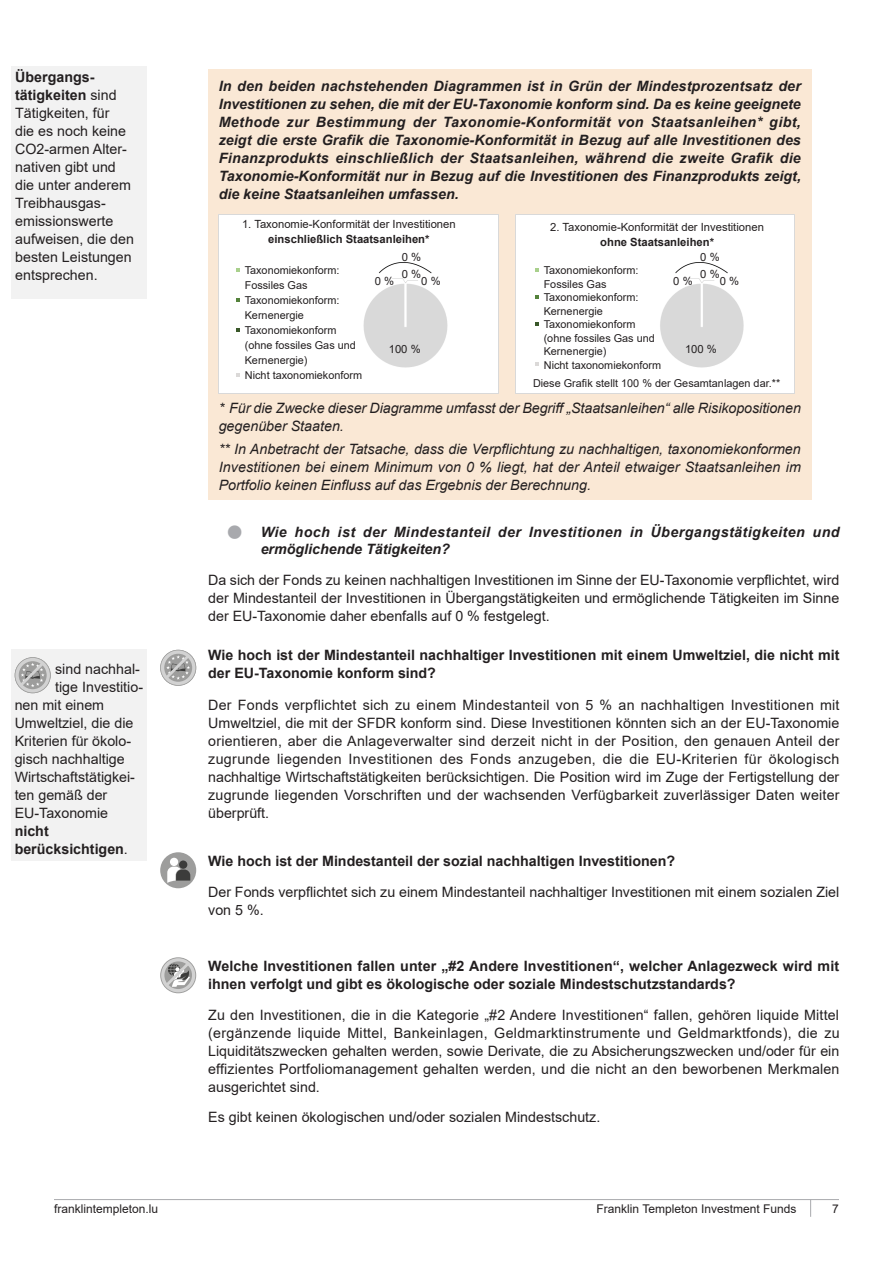
<style>
.page{position:relative;width:893px;height:1263px;background:#fff}
.page>*{position:absolute;margin:0;border:0;box-sizing:border-box;transform-origin:0 0}
._03a_Body{font:14.25px/18px "Arial";color:#231f20;text-align:justify}
._03a_Body-2{font:italic 700 14.25px/18px "Arial";color:#231f20;text-align:justify}
._03a_Body-3{font:700 14.25px/18px "Arial";color:#231f20}
._03a_Body-4{font:italic 14.25px/18px "Arial";letter-spacing:-.005em;color:#231f20}
._03a_Body-5{font:italic 700 14.25px/17.1px "Arial";letter-spacing:.03em;color:#231f20}
.t1{font:12px "Arial";color:#231f20}
._03a_Body2{font:11.25px/15px "Arial";color:#231f20;text-align:center}
._03a_Body1{font:10.8px/15px "Arial";color:#231f20}
.s1{font-weight:700}
.s2{font-weight:400}
.s3{color:#a8a9ad}
</style>
<div class="page">
<hr style="left:54px;top:1199px;width:785px;height:1px;background:#a8a9ad">
<svg style="left:810px;top:1200px;width:1px;height:17px"></svg>
<div style="left:208px;top:70px;width:603px;height:430px;background:#fae8d5"></div>
<img style="left:515px;top:214px;width:280px;height:179px">
<img style="left:219px;top:215px;width:279px;height:179px">
<div style="left:681px;top:341px;width:40px;height:15px;background:#d9d9d9"></div>
<div style="left:384px;top:341px;width:41px;height:15px;background:#d9d9d9"></div>
<svg style="left:160px;top:650px;width:36px;height:36px"></svg>
<div style="left:12px;top:650px;width:135px;height:211px;background:#f2f2f2"></div>
<svg style="left:15px;top:657px;width:36px;height:36px"></svg>
<div style="left:160px;top:852px;width:36px;height:36px;background:#9d9d9c;border-radius:50%"></div>
<svg style="left:167px;top:867px;width:23px;height:16px"></svg>
<div style="left:179px;top:860px;width:8px;height:9px;background:#3c3c3b;border-radius:50%"></div>
<div style="left:170px;top:858px;width:8px;height:8px;background:#fff;border-radius:50%"></div>
<svg style="left:160px;top:957px;width:36px;height:36px"></svg>
<svg style="left:161px;top:958px;width:34px;height:34px"></svg>
<svg style="left:535px;top:362px;width:3px;height:4px"></svg>
<div style="left:11px;top:67px;width:136px;height:232px;background:#f2f2f2"></div>
<p class="_03a_Body" style="left:15px;top:68px;width:120px;text-align:left"><span class="s1">Übergangs&shy;tätigkeiten</span> sind<br>Tätigkeiten, für<br>die es noch keine<br>CO2-armen Alter&shy;nativen gibt und die unter anderem<br>Treibhausgas&shy;emissionswerte aufweisen, die den besten Leistungen entsprechen.</p>
<p class="_03a_Body" style="left:55px;top:660px;width:86px">sind nachhal-</p>
<p class="_03a_Body" style="left:55px;top:678px;width:89px">tige Investitio-</p>
<p class="_03a_Body" style="left:15px;top:696px;width:91px">nen mit einem</p>
<p class="_03a_Body" style="left:15px;top:714px;width:120px">Umweltziel, die die</p>
<p class="_03a_Body" style="left:15px;top:732px;width:118px">Kriterien für ökolo-</p>
<p class="_03a_Body" style="left:15px;top:750px;width:112px">gisch nachhaltige</p>
<p class="_03a_Body" style="left:15px;top:768px;width:122px">Wirtschaftstätigkei-</p>
<p class="_03a_Body" style="left:15px;top:786px;width:94px">ten gemäß der</p>
<p class="_03a_Body" style="left:15px;top:804px;width:95px">EU-Taxonomie</p>
<p class="_03a_Body-3" style="left:15px;top:822px;width:36px">nicht</p>
<p class="_03a_Body-3" style="left:15px;top:840px;width:115px">berücksichtigen<span class="s2">.</span></p>
<p class="_03a_Body-2" style="left:219px;top:77px;width:584px">In den beiden nachstehenden Diagrammen ist in Grün der Mindestprozentsatz der Investitionen zu sehen, die mit der EU-Taxonomie konform sind. Da es keine geeignete Methode zur Bestimmung der Taxonomie-Konformität von Staatsanleihen* gibt, zeigt die erste Grafik die Taxonomie-Konformität in Bezug auf alle Investitionen des Finanzprodukts einschließlich der Staatsanleihen, während die zweite Grafik die Taxonomie-Konformität nur in Bezug auf die Investitionen des Finanzprodukts zeigt, die keine Staatsanleihen umfassen.</p>
<p class="_03a_Body2" style="left:242px;top:217px;width:215px">1. Taxonomie-Konformität der Investitionen <span class="s1">einschließlich Staatsanleihen*</span></p>
<p class="_03a_Body2" style="left:550px;top:219px;width:215px">2. Taxonomie-Konformität der Investitionen <span class="s1">ohne Staatsanleihen*</span></p>
<p class="_03a_Body1" style="left:245px;top:263px;width:96px">Taxonomiekonform:<br>Fossiles Gas</p>
<p class="_03a_Body1" style="left:245px;top:293px;width:96px">Taxonomiekonform:<br>Kernenergie</p>
<p class="_03a_Body1" style="left:245px;top:323px;width:113px">Taxonomiekonform (ohne fossiles Gas und<br>Kernenergie)</p>
<p class="_03a_Body1" style="left:245px;top:368px;width:119px">Nicht taxonomiekonform</p>
<p class="_03a_Body2" style="left:402px;top:249px;width:21px">0 %</p>
<p class="_03a_Body2" style="left:700px;top:249px;width:21px">0 %</p>
<p class="_03a_Body1" style="left:544px;top:264px;width:96px;line-height:13.5px">Taxonomiekonform:<br>Fossiles Gas</p>
<p class="_03a_Body1" style="left:544px;top:291px;width:96px;line-height:13.5px">Taxonomiekonform:<br>Kernenergie</p>
<p class="_03a_Body1" style="left:544px;top:318px;width:113px;line-height:13.5px">Taxonomiekonform (ohne fossiles Gas und<br>Kernenergie)</p>
<p class="_03a_Body1" style="left:544px;top:358px;width:119px">Nicht taxonomiekonform</p>
<p class="_03a_Body2" style="left:402px;top:266px;width:21px">0 %</p>
<p class="_03a_Body2" style="left:700px;top:266px;width:21px">0 %</p>
<p class="_03a_Body2" style="left:375px;top:274px;width:21px">0 %</p>
<p class="_03a_Body2" style="left:421px;top:274px;width:21px">0 %</p>
<p class="_03a_Body2" style="left:673px;top:274px;width:21px">0 %</p>
<p class="_03a_Body2" style="left:720px;top:274px;width:21px">0 %</p>
<p class="_03a_Body2" style="left:389px;top:341px;width:33px">100 %</p>
<p class="_03a_Body2" style="left:685px;top:341px;width:33px">100 %</p>
<p class="_03a_Body1" style="left:533px;top:376px;width:249px">Diese Grafik stellt 100 % der Gesamtanlagen dar.**</p>
<p class="_03a_Body-4" style="left:219px;top:399px;width:584px">* Für die Zwecke dieser Diagramme umfasst der Begriff „Staatsanleihen“ alle Risikopositionen gegenüber Staaten.</p>
<p class="_03a_Body-4" style="left:219px;top:440px;width:584px;text-align:justify">** In Anbetracht der Tatsache, dass die Verpflichtung zu nachhaltigen, taxonomiekonformen Investitionen bei einem Minimum von 0 % liegt, hat der Anteil etwaiger Staatsanleihen im Portfolio keinen Einfluss auf das Ergebnis der Berechnung.</p>
<p class="_03a_Body-5" style="left:261px;top:523px;width:580px;text-indent:-34px"><span class="s3">•</span> Wie hoch ist der Mindestanteil der Investitionen in Übergangstätigkeiten und ermöglichende Tätigkeiten?</p>
<p class="_03a_Body" style="left:208px;top:571px;width:633px">Da sich der Fonds zu keinen nachhaltigen Investitionen im Sinne der EU-Taxonomie verpflichtet, wird der Mindestanteil der Investitionen in Übergangstätigkeiten und ermöglichende Tätigkeiten im Sinne der EU-Taxonomie daher ebenfalls auf 0 % festgelegt.</p>
<p class="_03a_Body-3" style="left:208px;top:646px;width:633px">Wie hoch ist der Mindestanteil nachhaltiger Investitionen mit einem Umweltziel, die nicht mit der EU-Taxonomie konform sind?</p>
<p class="_03a_Body" style="left:208px;top:696px;width:633px">Der Fonds verpflichtet sich zu einem Mindestanteil von 5 % an nachhaltigen Investitionen mit Umweltziel, die mit der SFDR konform sind. Diese Investitionen könnten sich an der EU-Taxonomie orientieren, aber die Anlageverwalter sind derzeit nicht in der Position, den genauen Anteil der zugrunde liegenden Investitionen des Fonds anzugeben, die die EU-Kriterien für ökologisch nachhaltige Wirtschaftstätigkeiten berücksichtigen. Die Position wird im Zuge der Fertigstellung der zugrunde liegenden Vorschriften und der wachsenden Verfügbarkeit zuverlässiger Daten weiter überprüft.</p>
<p class="_03a_Body-3" style="left:208px;top:852px;width:469px">Wie hoch ist der Mindestanteil der sozial nachhaltigen Investitionen?</p>
<p class="_03a_Body" style="left:208px;top:883px;width:633px">Der Fonds verpflichtet sich zu einem Mindestanteil nachhaltiger Investitionen mit einem sozialen Ziel von 5 %.</p>
<p class="_03a_Body-3" style="left:208px;top:957px;width:632px">Welche Investitionen fallen unter „#2 Andere Investitionen“, welcher Anlagezweck wird mit ihnen verfolgt und gibt es ökologische oder soziale Mindestschutzstandards?</p>
<p class="_03a_Body" style="left:208px;top:1006px;width:633px">Zu den Investitionen, die in die Kategorie „#2 Andere Investitionen“ fallen, gehören liquide Mittel (ergänzende liquide Mittel, Bankeinlagen, Geldmarktinstrumente und Geldmarktfonds), die zu Liquiditätszwecken gehalten werden, sowie Derivate, die zu Absicherungszwecken und/oder für ein effizientes Portfoliomanagement gehalten werden, und die nicht an den beworbenen Merkmalen ausgerichtet sind.</p>
<p class="_03a_Body" style="left:208px;top:1108px;width:394px">Es gibt keinen ökologischen und/oder sozialen Mindestschutz.</p>
<p class="t1" style="left:54px;top:1200px;width:106px">franklintempleton.lu</p>
<p class="t1" style="left:597px;top:1200px;width:201px">Franklin Templeton Investment Funds</p>
<p class="t1" style="left:832px;top:1200px;width:8px">7</p>
</div>
